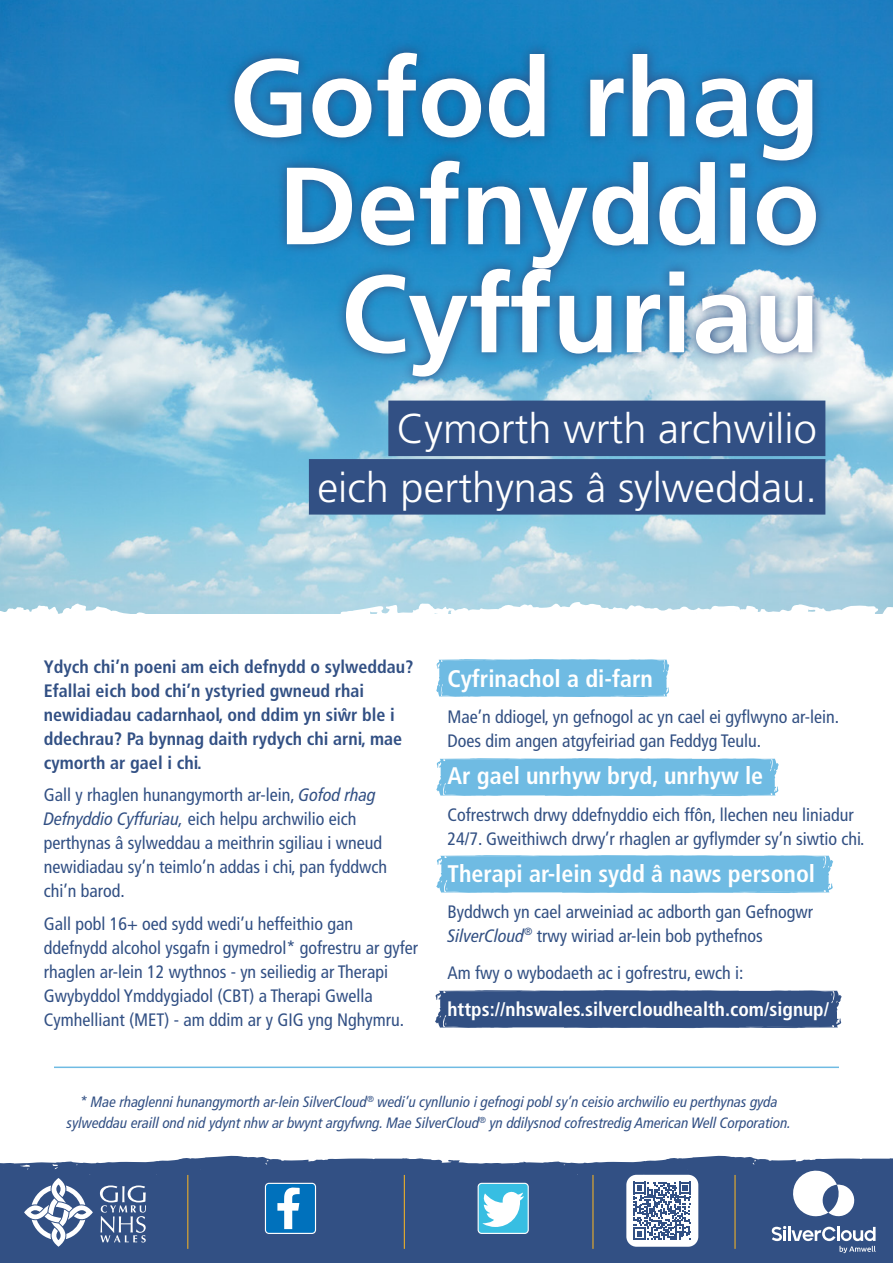
<style>
.page{position:relative;width:893px;height:1263px;background:#fff}
.page>*{position:absolute;margin:0;border:0;box-sizing:border-box;transform-origin:0 0}
.t1{font:700 109.5px/108px "Frutiger LT Pro";color:#fff;text-align:right}
.t2{font:300 41.55px/58.5px "Frutiger LT Pro";color:#fff;text-align:right}
.t3{font:700 condensed 24px "Frutiger LT Pro";color:#fff}
.t4{font:700 condensed 19.5px "Frutiger LT Pro";color:#fff}
.t5{font:condensed 18px/24px "Frutiger LT Pro";color:#325084}
.t6{font:condensed 18px/24px "Frutiger LT Pro";color:#325083}
.t7{font:700 condensed 18px/24px "Frutiger LT Pro";color:#325084}
.t8{font:italic condensed 15px/21px "Frutiger LT Pro";color:#325084;text-align:center}
.s1{font-style:italic}
</style>
<div class="page">
<img style="left:0;top:0;width:893px;height:602px">
<svg style="left:0;top:1156px;width:407px;height:19px;fill:#325084"></svg>
<div style="left:0;top:1175px;width:893px;height:88px;background:#325084"></div>
<svg style="left:24px;top:1178px;width:69px;height:69px"></svg>
<svg style="left:100px;top:1185px;width:46px;height:57px"></svg>
<hr style="left:187px;top:1175px;width:1px;height:74px;background:#ffb81f">
<hr style="left:404px;top:1175px;width:1px;height:74px;background:#ffb81f">
<div style="left:265px;top:1183px;width:50px;height:50px;background:#0071bc;border-radius:4px"></div>
<div style="left:265px;top:1183px;width:51px;height:51px;border:1px solid #fff;border-radius:4px"></div>
<svg style="left:277px;top:1187px;width:23px;height:42px"></svg>
<svg style="left:0;top:602px;width:893px;height:12px"></svg>
<svg style="left:435px;top:990px;width:407px;height:38px;background:#3a5788"></svg>
<svg style="left:436px;top:855px;width:397px;height:38px;background:#74bde4"></svg>
<svg style="left:436px;top:758px;width:343px;height:38px;background:#75bde4"></svg>
<svg style="left:436px;top:659px;width:233px;height:38px;background:#74bde4"></svg>
<hr style="left:54px;top:1066px;width:785px;height:2px;background:#6fbbe3">
<svg style="left:222px;top:40px;width:606px;height:349px;background:#3684ba"></svg>
<div style="left:388px;top:401px;width:437px;height:55px;background:#325084"></div>
<div style="left:309px;top:459px;width:516px;height:56px;background:#325084"></div>
<svg style="left:407px;top:1156px;width:486px;height:97px"></svg>
<h1 class="t1" style="left:229px;top:44px;width:592px">Gofod rhag<br>Defnyddio<br>Cyffuriau</h1>
<h2 class="t2" style="left:317px;top:400px;width:501px">Cymorth wrth archwilio eich perthynas â sylweddau.</h2>
<p class="t7" style="left:44px;top:654px;width:371px">Ydych chi’n poeni am eich defnydd o sylweddau?<br>Efallai eich bod chi’n ystyried gwneud rhai newidiadau cadarnhaol, ond ddim yn siŵr ble i ddechrau? Pa bynnag daith rydych chi arni, mae cymorth ar gael i chi.</p>
<p class="t5" style="left:44px;top:783px;width:345px">Gall y rhaglen hunangymorth ar-lein, <span class="s1">Gofod rhag Defnyddio Cyffuriau,</span> eich helpu archwilio eich perthynas â sylweddau a meithrin sgiliau i wneud newidiadau sy’n teimlo’n addas i chi, pan fyddwch chi’n barod.</p>
<p class="t5" style="left:44px;top:911px;width:376px">Gall pobl 16+ oed sydd wedi’u heffeithio gan ddefnydd alcohol ysgafn i gymedrol* gofrestru ar gyfer rhaglen ar-lein 12 wythnos - yn seiliedig ar Therapi Gwybyddol Ymddygiadol (CBT) a Therapi Gwella Cymhelliant (MET) - am ddim ar y GIG yng Nghymru.</p>
<h3 class="t3" style="left:447px;top:664px;width:207px">Cyfrinachol a di-farn</h3>
<p class="t6" style="left:447px;top:705px;width:393px">Mae’n ddiogel, yn gefnogol ac yn cael ei gyflwyno ar-lein.<br>Does dim angen atgyfeiriad gan Feddyg Teulu.</p>
<h3 class="t3" style="left:447px;top:761px;width:317px">Ar gael unrhyw bryd, unrhyw le</h3>
<p class="t6" style="left:447px;top:803px;width:418px">Cofrestrwch drwy ddefnyddio eich ffôn, llechen neu liniadur<br>24/7. Gweithiwch drwy’r rhaglen ar gyflymder sy’n siwtio chi.</p>
<h3 class="t3" style="left:447px;top:859px;width:369px">Therapi ar-lein sydd â naws personol</h3>
<p class="t6" style="left:447px;top:900px;width:367px">Byddwch yn cael arweiniad ac adborth gan Gefnogwr<br><span class="s1">SilverCloud</span><sup>®</sup> trwy wiriad ar-lein bob pythefnos</p>
<p class="t6" style="left:447px;top:961px;width:298px">Am fwy o wybodaeth ac i gofrestru, ewch i:</p>
<p class="t4" style="left:447px;top:997px;width:383px">https://nhswales.silvercloudhealth.com/signup/</p>
<p class="t8" style="left:67px;top:1091px;width:726px">* Mae rhaglenni hunangymorth ar-lein SilverCloud<sup>®</sup> wedi’u cynllunio i gefnogi pobl sy’n ceisio archwilio eu perthynas gyda sylweddau eraill ond nid ydynt nhw ar bwynt argyfwng. Mae SilverCloud<sup>®</sup> yn ddilysnod cofrestredig American Well Corporation.</p>
</div>
